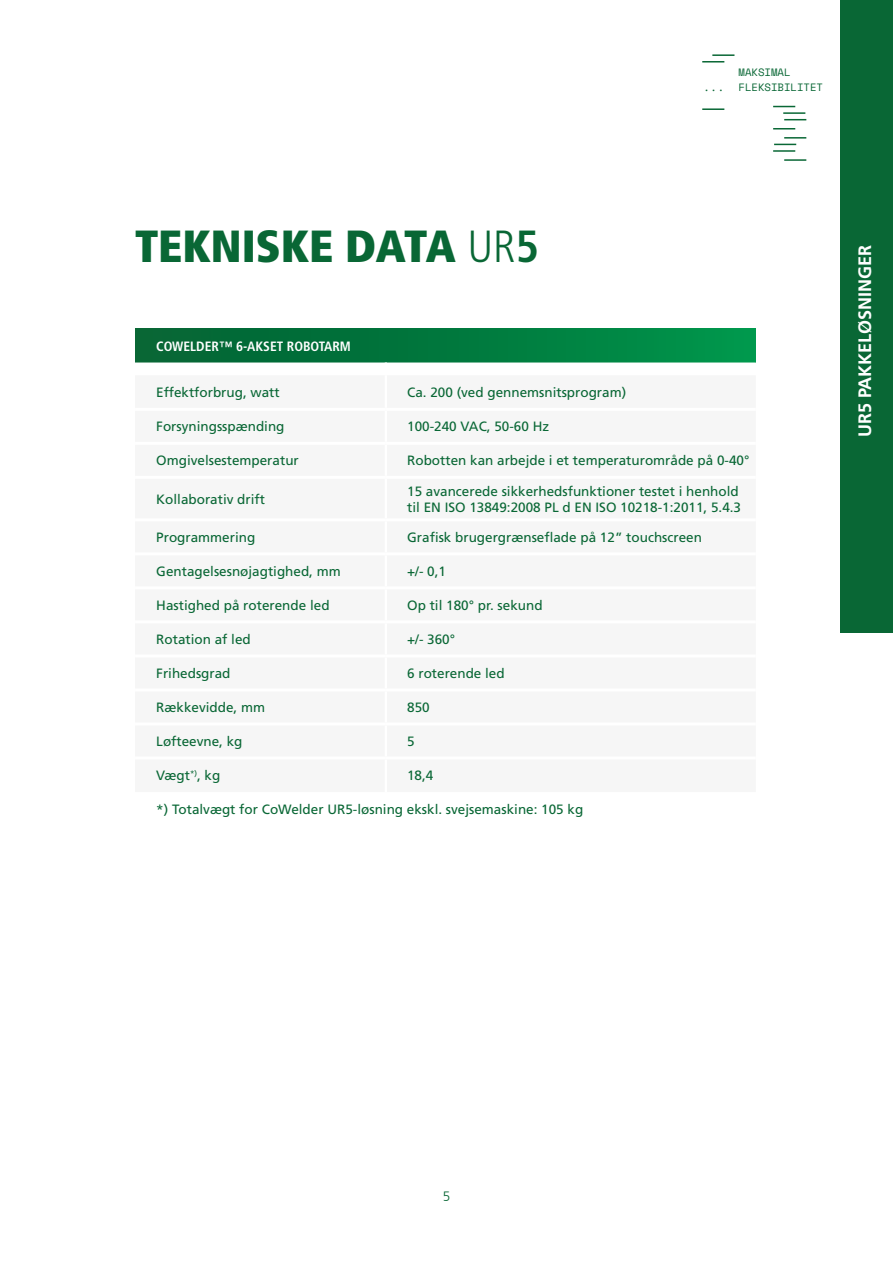
<style>
.page{position:relative;width:893px;height:1263px;background:#fff}
.page>*{position:absolute;margin:0;border:0;box-sizing:border-box;transform-origin:0 0}
.t1{font:900 condensed 45px "Frutiger LT Std";color:#096735}
.t2{font:700 18px "Frutiger LT Pro";color:#fff}
.t3{font:13.5px/16.2px "Frutiger LT Std";color:#096735}
.t4{font:700 condensed 13.5px "Frutiger LT Std";color:#fff}
.t5{font:300 13.5px "Frutiger LT Com";color:#096735}
.t6{font:11.55px "Space Mono";color:#096735}
.t7{font:10.65px/15px "Space Mono";color:#096735}
.s1{font-weight:300}
.s2{font-weight:700}
</style>
<div class="page">
<div style="left:135px;top:328px;width:621px;height:34px;background:linear-gradient(to right,#046032,#00944b)"></div>
<svg style="left:135px;top:362px;width:621px;height:1px"></svg>
<svg style="left:773px;top:128px;width:22px;height:1px"></svg>
<hr style="left:784px;top:159px;width:22px;height:2px;background:#096735">
<hr style="left:702px;top:61px;width:22px;height:2px;background:#096735">
<svg style="left:773px;top:106px;width:22px;height:1px"></svg>
<hr style="left:784px;top:137px;width:22px;height:2px;background:#096735">
<hr style="left:702px;top:108px;width:22px;height:2px;background:#096735">
<hr style="left:712px;top:54px;width:22px;height:2px;background:#096735">
<hr style="left:783px;top:112px;width:22px;height:2px;background:#096735">
<svg style="left:774px;top:144px;width:22px;height:1px"></svg>
<svg style="left:784px;top:119px;width:22px;height:1px"></svg>
<hr style="left:773px;top:150px;width:22px;height:2px;background:#096735">
<div style="left:840px;top:0;width:53px;height:632px;background:#096735"></div>
<p class="t6" style="left:703px;top:78px;width:23px">...</p>
<p class="t7" style="left:738px;top:65px;width:86px">MAKSIMAL<br>FLEKSIBILITET</p>
<h1 class="t1" style="left:135px;top:219px;width:406px">TEKNISKE DATA <span class="s1">UR</span><span class="s2">5</span></h1>
<p class="t4" style="left:156px;top:338px;width:196px">COWELDER™ 6-AKSET ROBOTARM</p>
<p class="t3" style="left:156px;top:385px;width:125px">Effektforbrug, watt</p>
<p class="t3" style="left:407px;top:385px;width:221px">Ca. 200 (ved gennemsnitsprogram)</p>
<p class="t3" style="left:156px;top:419px;width:130px">Forsyningsspænding</p>
<p class="t3" style="left:407px;top:419px;width:144px">100-240 VAC, 50-60 Hz</p>
<p class="t3" style="left:156px;top:453px;width:144px">Omgivelsestemperatur</p>
<p class="t3" style="left:407px;top:453px;width:344px">Robotten kan arbejde i et temperaturområde på 0-40°</p>
<p class="t3" style="left:156px;top:491px;width:110px">Kollaborativ drift</p>
<p class="t3" style="left:407px;top:483px;width:335px">15 avancerede sikkerhedsfunktioner testet i henhold til EN ISO 13849:2008 PL d EN ISO 10218-1:2011, 5.4.3</p>
<p class="t3" style="left:156px;top:529px;width:101px">Programmering</p>
<p class="t3" style="left:407px;top:529px;width:296px">Grafisk brugergrænseflade på 12” touchscreen</p>
<p class="t3" style="left:156px;top:563px;width:186px">Gentagelsesnøjagtighed, mm</p>
<p class="t3" style="left:407px;top:563px;width:40px">+/- 0,1</p>
<p class="t3" style="left:156px;top:597px;width:175px">Hastighed på roterende led</p>
<p class="t3" style="left:407px;top:597px;width:137px">Op til 180° pr. sekund</p>
<p class="t3" style="left:156px;top:631px;width:96px">Rotation af led</p>
<p class="t3" style="left:407px;top:631px;width:50px">+/- 360°</p>
<p class="t3" style="left:156px;top:665px;width:76px">Frihedsgrad</p>
<p class="t3" style="left:407px;top:665px;width:99px">6 roterende led</p>
<p class="t3" style="left:156px;top:699px;width:110px">Rækkevidde, mm</p>
<p class="t3" style="left:407px;top:699px;width:24px">850</p>
<p class="t3" style="left:156px;top:733px;width:88px">Løfteevne, kg</p>
<p class="t3" style="left:407px;top:733px;width:9px">5</p>
<p class="t3" style="left:156px;top:767px;width:66px">Vægt<sup>*)</sup>, kg</p>
<p class="t3" style="left:407px;top:767px;width:28px">18,4</p>
<p class="t3" style="left:156px;top:801px;width:428px">*) Totalvægt for CoWelder UR5-løsning ekskl. svejsemaskine: 105 kg</p>
<h2 class="t2" style="left:854px;top:437px;width:194px;rotate:-90deg">UR5 PAKKELØSNINGER</h2>
<p class="t5" style="left:443px;top:1188px;width:9px">5</p>
</div>
